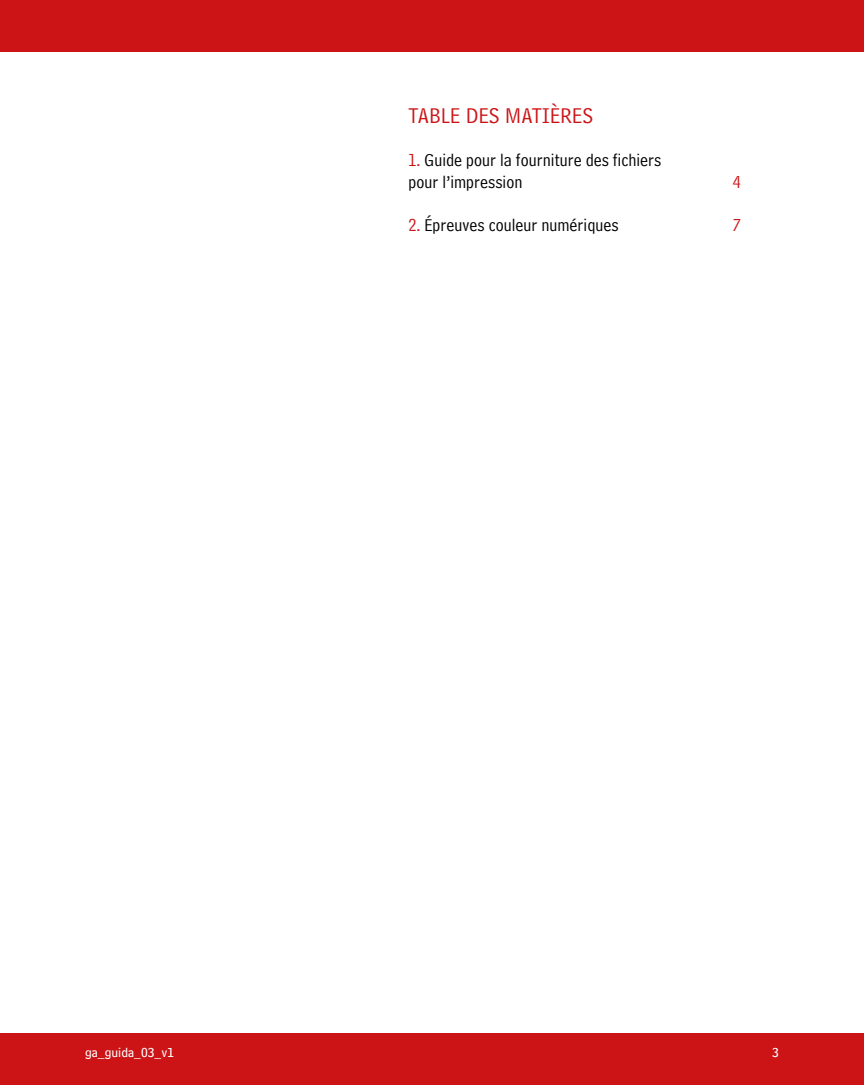
<style>
.page{position:relative;width:864px;height:1085px;background:#fff}
.page>*{position:absolute;margin:0;border:0;box-sizing:border-box;transform-origin:0 0}
.t1{font:22.5px "Bell Centennial Address";letter-spacing:.02em;color:#cc1316}
.t2{font:18px/21.6px "Bell Centennial Address";color:#000}
.t3{font:18px "Bell Centennial Address";color:#cc1316}
.t4{font:13.5px "Bell Centennial Sub Caption";color:#fff}
.s1{color:#cc1316}
</style>
<div class="page">
<div style="left:0;top:1033px;width:863px;height:51px;background:#cc1316"></div>
<div style="left:0;top:0;width:863px;height:51px;background:#cc1316"></div>
<p class="t1" style="left:408px;top:103px;width:186px">TABLE DES MATIÈRES</p>
<p class="t2" style="left:408px;top:150px;width:254px"><span class="s1">1.</span> Guide pour la fourniture des fichiers pour l’impression</p>
<p class="t3" style="left:732px;top:172px;width:9px">4</p>
<p class="t2" style="left:408px;top:214px;width:211px"><span class="s1">2.</span> Épreuves couleur numériques</p>
<p class="t3" style="left:732px;top:215px;width:9px">7</p>
<p class="t4" style="left:85px;top:1043px;width:90px">ga_guida_03_v1</p>
<p class="t4" style="left:771px;top:1043px;width:8px">3</p>
</div>
